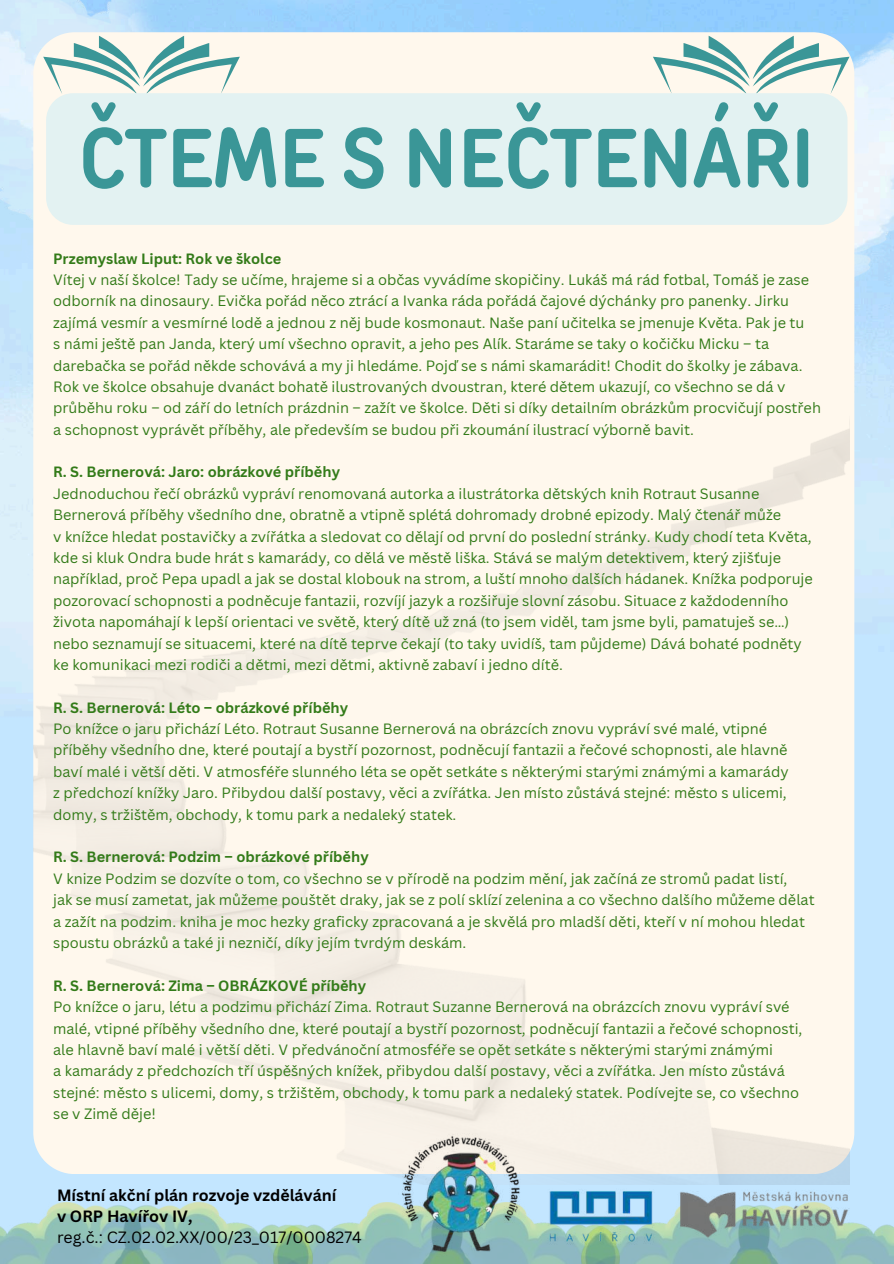
<style>
.page{position:relative;width:894px;height:1264px;background:#fff}
.page>*{position:absolute;margin:0;border:0;box-sizing:border-box;transform-origin:0 0}
.t1{font:700 83.25px "TT Rounds Condensed";color:#3a9697}
.t2{font:700 15.9px/21.5px "Canva Sans";color:#000}
.t3{font:15.9px "Canva Sans";color:#000}
.t4{font:14.55px/21.3px "Canva Sans";color:#337b19}
.t5{font:700 14.55px "Canva Sans";color:#337b19}
</style>
<div class="page">
<img style="left:0;top:362px;width:893px;height:840px">
<img style="left:0;top:0;width:893px;height:362px">
<div style="left:33px;top:32px;width:821px;height:1141px;background:#fff8ed"></div>
<img style="left:780px;top:1202px;width:113px;height:61px">
<img style="left:0;top:1202px;width:112px;height:61px">
<img style="left:312px;top:1202px;width:162px;height:61px">
<img style="left:581px;top:1243px;width:199px;height:20px">
<img style="left:112px;top:1202px;width:200px;height:61px">
<svg style="left:43px;top:36px;width:197px;height:58px;background:#caddd6"></svg>
<img style="left:674px;top:1184px;width:180px;height:59px">
<img style="left:525px;top:1184px;width:149px;height:66px">
<img style="left:33px;top:411px;width:816px;height:773px">
<img style="left:391px;top:1133px;width:134px;height:125px">
<svg style="left:652px;top:36px;width:197px;height:58px;background:#c9ddd6"></svg>
<div style="left:46px;top:93px;width:801px;height:132px;background:#e3f2f2;border-radius:27px"></div>
<h1 class="t1" style="left:79px;top:102px;width:737px">ČTEME S NEČTENÁŘI</h1>
<p class="t5" style="left:53px;top:250px;width:229px">Przemyslaw Liput: Rok ve školce</p>
<p class="t4" style="left:53px;top:269px;width:769px">Vítej v naší školce! Tady se učíme, hrajeme si a občas vyvádíme skopičiny. Lukáš má rád fotbal, Tomáš je zase odborník na dinosaury. Evička pořád něco ztrácí a Ivanka ráda pořádá čajové dýchánky pro panenky. Jirku zajímá vesmír a vesmírné lodě a jednou z něj bude kosmonaut. Naše paní učitelka se jmenuje Květa. Pak je tu<br>s námi ještě pan Janda, který umí všechno opravit, a jeho pes Alík. Staráme se taky o kočičku Micku – ta darebačka se pořád někde schovává a my ji hledáme. Pojď se s námi skamarádit! Chodit do školky je zábava.<br>Rok ve školce obsahuje dvanáct bohatě ilustrovaných dvoustran, které dětem ukazují, co všechno se dá v průběhu roku – od září do letních prázdnin – zažít ve školce. Děti si díky detailním obrázkům procvičují postřeh a schopnost vyprávět příběhy, ale především se budou při zkoumání ilustrací výborně bavit.</p>
<p class="t5" style="left:53px;top:463px;width:288px">R. S. Bernerová: Jaro: obrázkové příběhy</p>
<p class="t4" style="left:53px;top:483px;width:761px">Jednoduchou řečí obrázků vypráví renomovaná autorka a ilustrátorka dětských knih Rotraut Susanne Bernerová příběhy všedního dne, obratně a vtipně splétá dohromady drobné epizody. Malý čtenář může<br>v knížce hledat postavičky a zvířátka a sledovat co dělají od první do poslední stránky. Kudy chodí teta Květa, kde si kluk Ondra bude hrát s kamarády, co dělá ve městě liška. Stává se malým detektivem, který zjišťuje například, proč Pepa upadl a jak se dostal klobouk na strom, a luští mnoho dalších hádanek. Knížka podporuje pozorovací schopnosti a podněcuje fantazii, rozvíjí jazyk a rozšiřuje slovní zásobu. Situace z každodenního života napomáhají k lepší orientaci ve světě, který dítě už zná (to jsem viděl, tam jsme byli, pamatuješ se…) nebo seznamují se situacemi, které na dítě teprve čekají (to taky uvidíš, tam půjdeme) Dává bohaté podněty ke komunikaci mezi rodiči a dětmi, mezi dětmi, aktivně zabaví i jedno dítě.</p>
<p class="t5" style="left:53px;top:698px;width:296px">R. S. Bernerová: Léto – obrázkové příběhy</p>
<p class="t4" style="left:53px;top:718px;width:736px">Po knížce o jaru přichází Léto. Rotraut Susanne Bernerová na obrázcích znovu vypráví své malé, vtipné příběhy všedního dne, které poutají a bystří pozornost, podněcují fantazii a řečové schopnosti, ale hlavně baví malé i větší děti. V atmosféře slunného léta se opět setkáte s některými starými známými a kamarády z předchozí knížky Jaro. Přibydou další postavy, věci a zvířátka. Jen místo zůstává stejné: město s ulicemi, domy, s tržištěm, obchody, k tomu park a nedaleký statek.</p>
<p class="t5" style="left:53px;top:848px;width:317px">R. S. Bernerová: Podzim – obrázkové příběhy</p>
<p class="t4" style="left:53px;top:867px;width:762px">V knize Podzim se dozvíte o tom, co všechno se v přírodě na podzim mění, jak začíná ze stromů padat listí,<br>jak se musí zametat, jak můžeme pouštět draky, jak se z polí sklízí zelenina a co všechno dalšího můžeme dělat a zažít na podzim. kniha je moc hezky graficky zpracovaná a je skvělá pro mladší děti, kteří v ní mohou hledat spoustu obrázků a také ji nezničí, díky jejím tvrdým deskám.</p>
<p class="t5" style="left:53px;top:976px;width:314px">R. S. Bernerová: Zima – OBRÁZKOVÉ příběhy</p>
<p class="t4" style="left:53px;top:996px;width:750px">Po knížce o jaru, létu a podzimu přichází Zima. Rotraut Suzanne Bernerová na obrázcích znovu vypráví své malé, vtipné příběhy všedního dne, které poutají a bystří pozornost, podněcují fantazii a řečové schopnosti, ale hlavně baví malé i větší děti. V předvánoční atmosféře se opět setkáte s některými starými známými<br>a kamarády z předchozích tří úspěšných knížek, přibydou další postavy, věci a zvířátka. Jen místo zůstává stejné: město s ulicemi, domy, s tržištěm, obchody, k tomu park a nedaleký statek. Podívejte se, co všechno se v Zimě děje!</p>
<p class="t2" style="left:57px;top:1184px;width:281px">Místní akční plán rozvoje vzdělávání v ORP Havířov IV,</p>
<p class="t3" style="left:57px;top:1228px;width:306px">reg.č.: CZ.02.02.XX/00/23_017/0008274</p>
</div>
